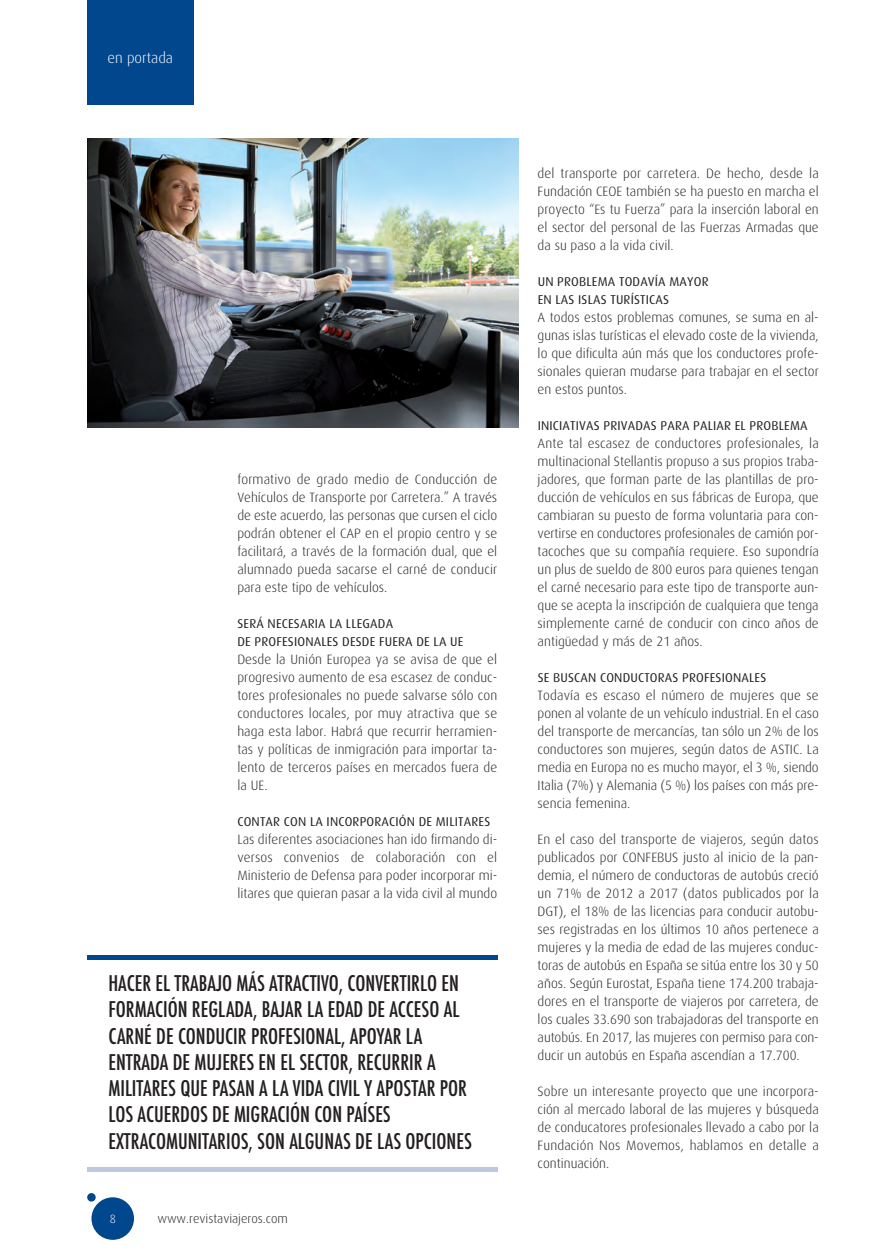
<style>
.page{position:relative;width:889px;height:1259px;background:#fff}
.page>*{position:absolute;margin:0;border:0;box-sizing:border-box;transform-origin:0 0}
.t1{font:500 condensed 21px/26.2px "Futura";color:#231f20}
.t2{font:300 15px "Dax";color:#fff}
.t3{font:300 13.5px/18px "Dax";color:#231f20;text-align:justify}
.t4{font:12.75px/18px "Dax";letter-spacing:.015em;color:#231f20}
.t5{font:300 12.75px "Dax";color:#231f20}
.t6{font:300 12px "Dax";color:#fff}
</style>
<div class="page">
<div style="left:87px;top:0;width:106px;height:104px;background:#01478d"></div>
<div style="left:91px;top:1197px;width:43px;height:42px;background:#01478d;border-radius:50%"></div>
<div style="left:87px;top:1193px;width:9px;height:8px;background:#01478d;border-radius:50%"></div>
<img style="left:87px;top:138px;width:431px;height:289px">
<hr style="left:87px;top:955px;width:410px;height:4px;background:#01478d">
<hr style="left:87px;top:1167px;width:410px;height:4px;background:#c0c7e0">
<p class="t2" style="left:108px;top:51px;width:67px">en portada</p>
<p class="t3" style="left:237px;top:471px;width:261px">formativo de grado medio de Conducción de Vehículos de Transporte por Carretera.” A través de este acuerdo, las personas que cursen el ciclo podrán obtener el CAP en el propio centro y se facilitará, a través de la formación dual, que el alumnado pueda sacarse el carné de conducir para este tipo de vehículos.</p>
<p class="t4" style="left:237px;top:616px;width:227px">SERÁ NECESARIA LA LLEGADA<br>DE PROFESIONALES DESDE FUERA DE LA UE</p>
<p class="t3" style="left:237px;top:651px;width:261px">Desde la Unión Europea ya se avisa de que el progresivo aumento de esa escasez de conduc&shy;tores profesionales no puede salvarse sólo con conductores locales, por muy atractiva que se haga esta labor. Habrá que recurrir herramien&shy;tas y políticas de inmigración para importar ta&shy;lento de terceros países en mercados fuera de la UE.</p>
<p class="t4" style="left:237px;top:814px;width:254px">CONTAR CON LA INCORPORACIÓN DE MILITARES</p>
<p class="t3" style="left:237px;top:831px;width:261px">Las diferentes asociaciones han ido firmando di&shy;versos convenios de colaboración con el Ministerio de Defensa para poder incorporar mi&shy;litares que quieran pasar a la vida civil al mundo</p>
<p class="t1" style="left:108px;top:970px;width:365px">HACER EL TRABAJO MÁS ATRACTIVO, CONVERTIRLO EN FORMACIÓN REGLADA, BAJAR LA EDAD DE ACCESO AL CARNÉ DE CONDUCIR PROFESIONAL, APOYAR LA ENTRADA DE MUJERES EN EL SECTOR, RECURRIR A MILITARES QUE PASAN A LA VIDA CIVIL Y APOSTAR POR LOS ACUERDOS DE MIGRACIÓN CON PAÍSES EXTRACOMUNITARIOS, SON ALGUNAS DE LAS OPCIONES</p>
<p class="t6" style="left:110px;top:1213px;width:8px">8</p>
<p class="t5" style="left:157px;top:1212px;width:132px">www.revistaviajeros.com</p>
<p class="t3" style="left:537px;top:165px;width:283px">del transporte por carretera. De hecho, desde la Fundación CEOE también se ha puesto en marcha el proyecto “Es tu Fuerza” para la inserción laboral en el sector del personal de las Fuerzas Armadas que da su paso a la vida civil.</p>
<p class="t4" style="left:538px;top:274px;width:172px">UN PROBLEMA TODAVÍA MAYOR<br>EN LAS ISLAS TURÍSTICAS</p>
<p class="t3" style="left:537px;top:309px;width:283px">A todos estos problemas comunes, se suma en al&shy;gunas islas turísticas el elevado coste de la vivienda, lo que dificulta aún más que los conductores profe&shy;sionales quieran mudarse para trabajar en el sector en estos puntos.</p>
<p class="t4" style="left:538px;top:418px;width:271px">INICIATIVAS PRIVADAS PARA PALIAR EL PROBLEMA</p>
<p class="t3" style="left:537px;top:435px;width:283px">Ante tal escasez de conductores profesionales, la multinacional Stellantis propuso a sus propios traba&shy;jadores, que forman parte de las plantillas de pro&shy;ducción de vehículos en sus fábricas de Europa, que cambiaran su puesto de forma voluntaria para con&shy;vertirse en conductores profesionales de camión por&shy;tacoches que su compañía requiere. Eso supondría un plus de sueldo de 800 euros para quienes tengan el carné necesario para este tipo de transporte aun&shy;que se acepta la inscripción de cualquiera que tenga simplemente carné de conducir con cinco años de antigüedad y más de 21 años.</p>
<p class="t4" style="left:538px;top:670px;width:230px">SE BUSCAN CONDUCTORAS PROFESIONALES</p>
<p class="t3" style="left:537px;top:687px;width:283px">Todavía es escaso el número de mujeres que se ponen al volante de un vehículo industrial. En el caso del transporte de mercancías, tan sólo un 2% de los conductores son mujeres, según datos de ASTIC. La media en Europa no es mucho mayor, el 3 %, siendo Italia (7%) y Alemania (5 %) los países con más pre&shy;sencia femenina.</p>
<p class="t3" style="left:537px;top:831px;width:283px">En el caso del transporte de viajeros, según datos publicados por CONFEBUS justo al inicio de la pan&shy;demia, el número de conductoras de autobús creció un 71% de 2012 a 2017 (datos publicados por la DGT), el 18% de las licencias para conducir autobu&shy;ses registradas en los últimos 10 años pertenece a mujeres y la media de edad de las mujeres conduc&shy;toras de autobús en España se sitúa entre los 30 y 50 años. Según Eurostat, España tiene 174.200 trabaja&shy;dores en el transporte de viajeros por carretera, de los cuales 33.690 son trabajadoras del transporte en autobús. En 2017, las mujeres con permiso para con&shy;ducir un autobús en España ascendían a 17.700.</p>
<p class="t3" style="left:537px;top:1083px;width:283px">Sobre un interesante proyecto que une incorpora&shy;ción al mercado laboral de las mujeres y búsqueda de conducatores profesionales llevado a cabo por la Fundación Nos Movemos, hablamos en detalle a continuación.</p>
</div>
